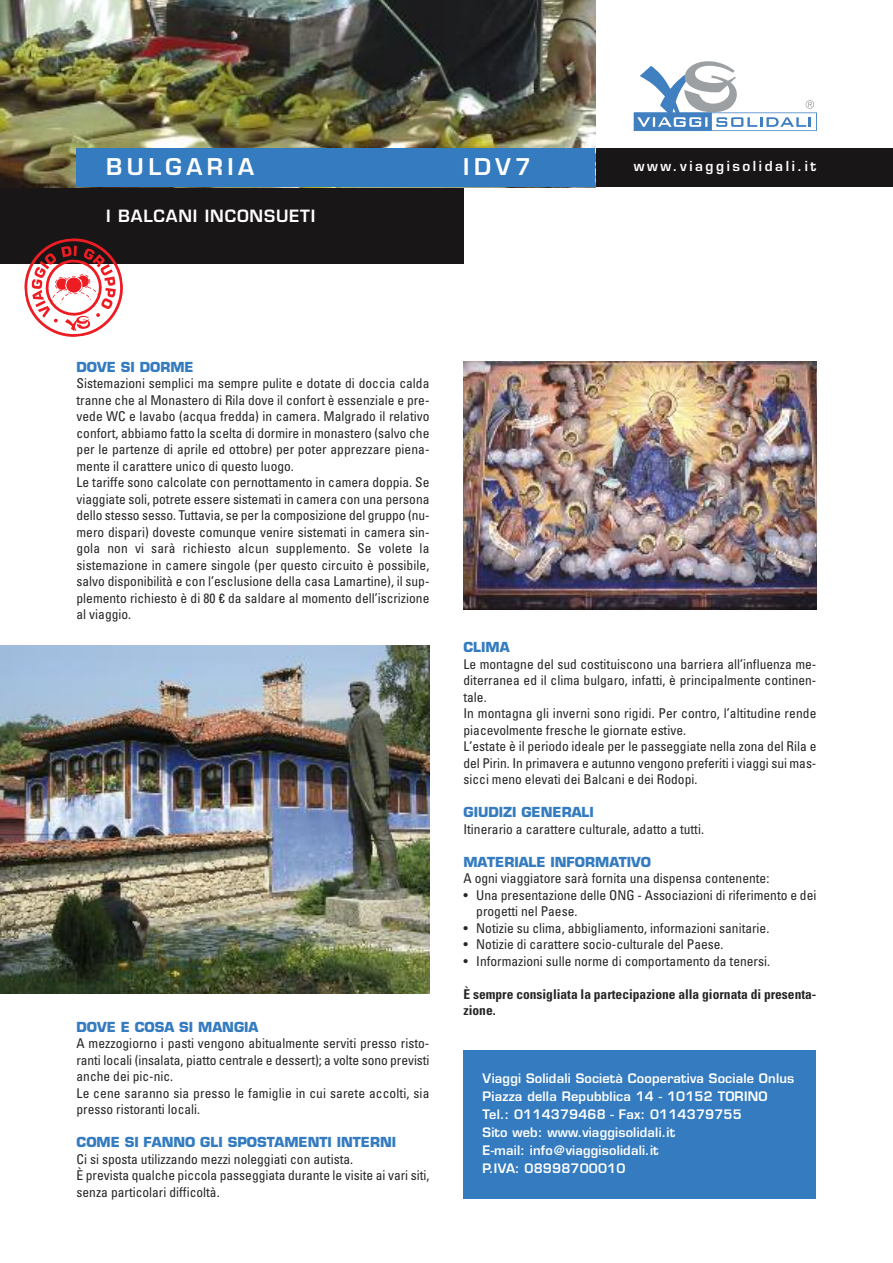
<style>
.page{position:relative;width:893px;height:1263px;background:#fff}
.page>*{position:absolute;margin:0;border:0;box-sizing:border-box;transform-origin:0 0}
.t1{font:600 22.5px "Eurostile";letter-spacing:.2em;color:#fff}
.t2{font:600 16.5px "Eurostile";letter-spacing:.05em;color:#fff}
.t3{font:condensed 13.5px/16.5px "Univers";color:#272627}
.t4{font:700 13.5px "Eurostile";color:#347bc0}
.t5{font:700 condensed 13.5px/16.5px "Univers";color:#272627}
.t6{font:600 13.5px "Eurostile";letter-spacing:.19em;color:#fff}
.t7{font:600 12.75px/18px "Eurostile";letter-spacing:.015em;color:#fff}
</style>
<div class="page">
<div style="left:595px;top:149px;width:298px;height:38px;background:#191617"></div>
<svg style="left:634px;top:61px;width:183px;height:70px"></svg>
<div style="left:0;top:187px;width:463px;height:77px;background:#191617"></div>
<img style="left:0;top:0;width:595px;height:187px">
<div style="left:77px;top:149px;width:518px;height:38px;background:#347bc0"></div>
<img style="left:463px;top:361px;width:353px;height:248px">
<div style="left:463px;top:1050px;width:353px;height:149px;background:#347bc0"></div>
<img style="left:0;top:645px;width:429px;height:348px">
<svg style="left:24px;top:238px;width:99px;height:99px"></svg>
<h1 class="t1" style="left:106px;top:159px;width:149px">BULGARIA</h1>
<p class="t6" style="left:634px;top:161px;width:184px">www.viaggisolidali.it</p>
<h1 class="t1" style="left:463px;top:159px;width:69px">IDV7</h1>
<p class="t2" style="left:106px;top:210px;width:211px">I BALCANI INCONSUETI</p>
<p class="t4" style="left:77px;top:361px;width:119px">DOVE SI DORME</p>
<p class="t3" style="left:77px;top:376px;width:354px">Sistemazioni semplici ma sempre pulite e dotate di doccia calda tranne che al Monastero di Rila dove il confort è essenziale e pre&shy;vede WC e lavabo (acqua fredda) in camera. Malgrado il relativo confort, abbiamo fatto la scelta di dormire in monastero (salvo che per le partenze di aprile ed ottobre) per poter apprezzare piena&shy;mente il carattere unico di questo luogo.<br>Le tariffe sono calcolate con pernottamento in camera doppia. Se viaggiate soli, potrete essere sistemati in camera con una persona dello stesso sesso. Tuttavia, se per la composizione del gruppo (nu&shy;mero dispari) doveste comunque venire sistemati in camera sin&shy;gola non vi sarà richiesto alcun supplemento. Se volete la sistemazione in camere singole (per questo circuito è possibile, salvo disponibilità e con l’esclusione della casa Lamartine), il sup&shy;plemento richiesto è di 80 € da saldare al momento dell’iscrizione al viaggio.</p>
<p class="t4" style="left:77px;top:1021px;width:183px">DOVE E COSA SI MANGIA</p>
<p class="t3" style="left:77px;top:1036px;width:354px">A mezzogiorno i pasti vengono abitualmente serviti presso risto&shy;ranti locali (insalata, piatto centrale e dessert); a volte sono previsti anche dei pic-nic.<br>Le cene saranno sia presso le famiglie in cui sarete accolti, sia presso ristoranti locali.</p>
<p class="t4" style="left:77px;top:1137px;width:321px">COME SI FANNO GLI SPOSTAMENTI INTERNI</p>
<p class="t3" style="left:77px;top:1152px;width:354px">Ci si sposta utilizzando mezzi noleggiati con autista.<br>È prevista qualche piccola passeggiata durante le visite ai vari siti, senza particolari difficoltà.</p>
<p class="t4" style="left:463px;top:642px;width:48px">CLIMA</p>
<p class="t3" style="left:463px;top:657px;width:354px">Le montagne del sud costituiscono una barriera all’influenza me&shy;diterranea ed il clima bulgaro, infatti, è principalmente continen&shy;tale.<br>In montagna gli inverni sono rigidi. Per contro, l’altitudine rende piacevolmente fresche le giornate estive.<br>L’estate è il periodo ideale per le passeggiate nella zona del Rila e del Pirin. In primavera e autunno vengono preferiti i viaggi sui mas&shy;sicci meno elevati dei Balcani e dei Rodopi.</p>
<p class="t4" style="left:463px;top:807px;width:132px">GIUDIZI GENERALI</p>
<p class="t3" style="left:463px;top:822px;width:242px">Itinerario a carattere culturale, adatto a tutti.</p>
<p class="t4" style="left:463px;top:857px;width:189px">MATERIALE INFORMATIVO</p>
<p class="t3" style="left:463px;top:871px;width:307px">A ogni viaggiatore sarà fornita una dispensa contenente:</p>
<p class="t3" style="left:476px;top:888px;width:342px;text-indent:-13px">• Una presentazione delle ONG - Associazioni di riferimento e dei progetti nel Paese.</p>
<p class="t3" style="left:463px;top:921px;width:307px">• Notizie su clima, abbigliamento, informazioni sanitarie.</p>
<p class="t3" style="left:463px;top:937px;width:262px">• Notizie di carattere socio-culturale del Paese.</p>
<p class="t3" style="left:463px;top:954px;width:308px">• Informazioni sulle norme di comportamento da tenersi.</p>
<p class="t5" style="left:463px;top:987px;width:354px">È sempre consigliata la partecipazione alla giornata di presenta&shy;zione.</p>
<p class="t7" style="left:483px;top:1071px;width:313px">Viaggi Solidali Società Cooperativa Sociale Onlus Piazza della Repubblica 14 - 10152 TORINO Tel.: 0114379468 - Fax: 0114379755<br>Sito web: www.viaggisolidali.it<br>E-mail: info@viaggisolidali.it<br>P.IVA: 08998700010</p>
</div>
